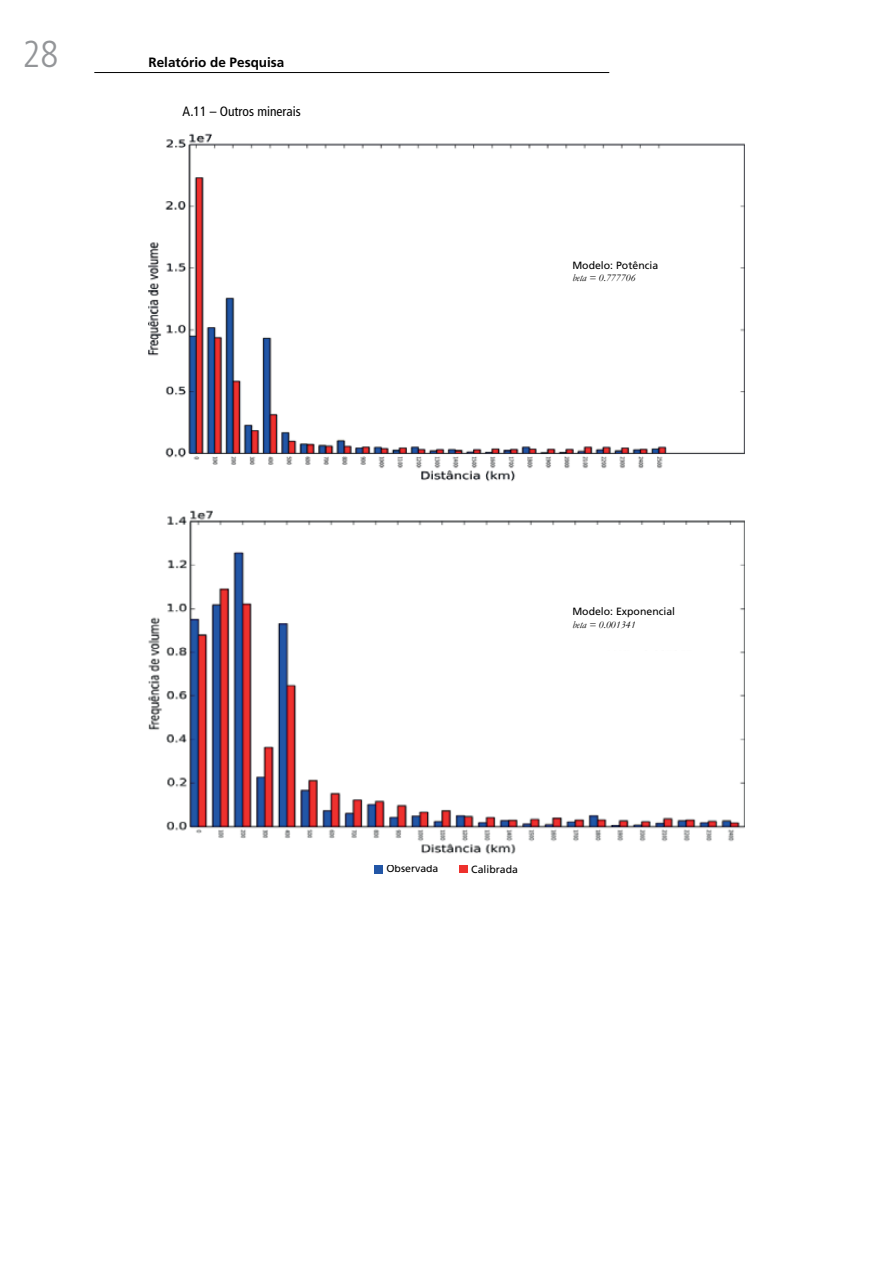
<style>
.page{position:relative;width:893px;height:1263px;background:#fff}
.page>*{position:absolute;margin:0;border:0;box-sizing:border-box;transform-origin:0 0}
.t1{font:condensed 37.5px "Frutiger 47 Light";color:#939598}
.t2{font:700 13.5px "Frutiger LT Pro";color:#000}
.t3{font:condensed 13.5px "Frutiger LT Pro";color:#000}
.t4{font:10.5px "Frutiger";color:#000}
.t5{font:italic 10.5px "Garamond";color:#000}
</style>
<div class="page">
<hr style="left:94px;top:72px;width:515px;height:1px;background:#000">
<div style="left:374px;top:864px;width:8px;height:9px;background:#2256a6"></div>
<div style="left:459px;top:864px;width:8px;height:8px;background:#ee312d"></div>
<img style="left:148px;top:510px;width:596px;height:344px">
<img style="left:148px;top:133px;width:596px;height:349px">
<div style="left:595px;top:149px;width:144px;height:46px;background:#fff"></div>
<div style="left:594px;top:525px;width:144px;height:46px;background:#fff"></div>
<div style="left:548px;top:248px;width:132px;height:39px;background:#fff"></div>
<div style="left:562px;top:604px;width:139px;height:46px;background:#fff"></div>
<div style="left:693px;top:624px;width:47px;height:13px;background:#fff"></div>
<h1 class="t1" style="left:22px;top:32px;width:37px">28</h1>
<p class="t2" style="left:148px;top:55px;width:137px">Relatório de Pesquisa</p>
<p class="t3" style="left:182px;top:103px;width:120px">A.11 – Outros minerais</p>
<p class="t4" style="left:572px;top:259px;width:87px">Modelo: Potência</p>
<p class="t5" style="left:572px;top:271px;width:65px">beta = 0.777706</p>
<p class="t4" style="left:572px;top:605px;width:104px">Modelo: Exponencial</p>
<p class="t5" style="left:572px;top:617px;width:65px">beta = 0.001341</p>
<p class="t4" style="left:386px;top:862px;width:53px">Observada</p>
<p class="t4" style="left:471px;top:863px;width:48px">Calibrada</p>
</div>
